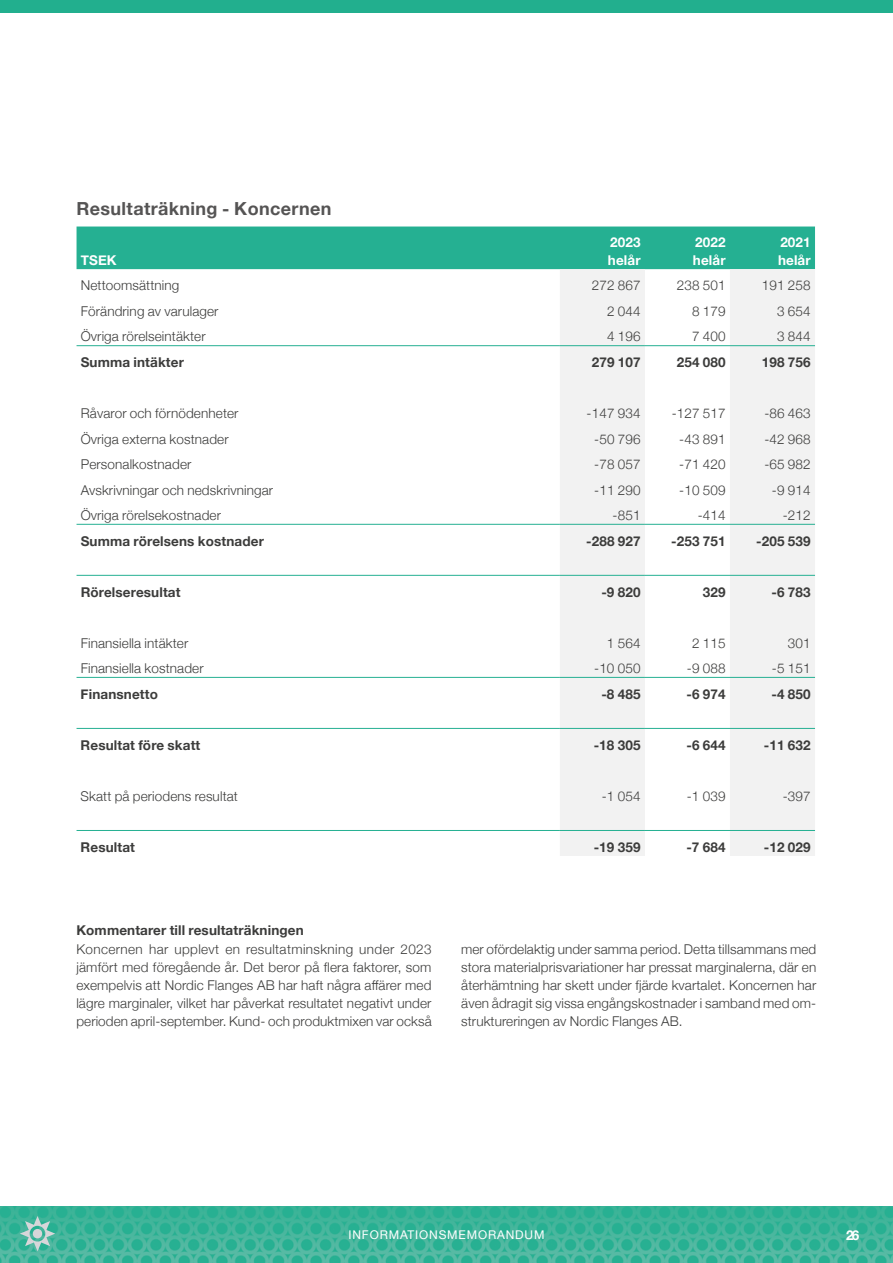
<style>
.page{position:relative;width:893px;height:1263px;background:#fff}
.page>*{position:absolute;margin:0;border:0;box-sizing:border-box;transform-origin:0 0}
.t1{font:700 18px "Helvetica Neue";letter-spacing:.02em;color:#555454}
.t2{font:300 13.5px/18px "Helvetica Neue";letter-spacing:.01em;color:#3c3c3b;text-align:justify}
.t3{font:700 13.5px "Helvetica Neue";letter-spacing:.01em;color:#3c3c3b}
.t4{font:700 13.5px/18px "Helvetica Neue";letter-spacing:.01em;color:#fff}
.t5{font:12px "Helvetica Neue";letter-spacing:.07em;color:#fff}
</style>
<div class="page">
<img style="left:0;top:1206px;width:893px;height:57px">
<div style="left:0;top:0;width:893px;height:13px;background:#22af8e"></div>
<svg style="left:20px;top:1216px;width:35px;height:35px"></svg>
<div style="left:33px;top:1229px;width:9px;height:9px;background:#d7d6d9;border-radius:50%"></div>
<div style="left:77px;top:226px;width:738px;height:43px;background:#25b092"></div>
<svg style="left:560px;top:269px;width:255px;height:587px;fill:#f2f2f2"></svg>
<hr style="left:77px;top:345px;width:483px;height:1px;background:#25b092">
<hr style="left:560px;top:345px;width:85px;height:1px;background:#25b092">
<hr style="left:645px;top:345px;width:85px;height:1px;background:#25b092">
<hr style="left:730px;top:345px;width:85px;height:1px;background:#25b092">
<hr style="left:77px;top:524px;width:483px;height:1px;background:#25b092">
<hr style="left:560px;top:524px;width:85px;height:1px;background:#25b092">
<hr style="left:645px;top:524px;width:85px;height:1px;background:#25b092">
<hr style="left:730px;top:524px;width:85px;height:1px;background:#25b092">
<hr style="left:77px;top:575px;width:483px;height:1px;background:#25b092">
<hr style="left:560px;top:575px;width:85px;height:1px;background:#25b092">
<hr style="left:645px;top:575px;width:85px;height:1px;background:#25b092">
<hr style="left:730px;top:575px;width:85px;height:1px;background:#25b092">
<hr style="left:77px;top:677px;width:483px;height:1px;background:#25b092">
<hr style="left:560px;top:677px;width:85px;height:1px;background:#25b092">
<hr style="left:645px;top:677px;width:85px;height:1px;background:#25b092">
<hr style="left:730px;top:677px;width:85px;height:1px;background:#25b092">
<hr style="left:77px;top:728px;width:483px;height:1px;background:#25b092">
<hr style="left:560px;top:728px;width:85px;height:1px;background:#25b092">
<hr style="left:645px;top:728px;width:85px;height:1px;background:#25b092">
<hr style="left:730px;top:728px;width:85px;height:1px;background:#25b092">
<hr style="left:77px;top:830px;width:483px;height:1px;background:#25b092">
<hr style="left:560px;top:830px;width:85px;height:1px;background:#25b092">
<hr style="left:645px;top:830px;width:85px;height:1px;background:#25b092">
<hr style="left:730px;top:830px;width:85px;height:1px;background:#25b092">
<h1 class="t1" style="left:77px;top:194px;width:256px">Resultaträkning - Koncernen</h1>
<p class="t4" style="left:81px;top:251px;width:37px">TSEK</p>
<p class="t4" style="left:608px;top:233px;width:34px">2023 helår</p>
<p class="t4" style="left:693px;top:233px;width:34px">2022 helår</p>
<p class="t4" style="left:778px;top:233px;width:34px">2021 helår</p>
<p class="t2" style="left:81px;top:276px;width:100px">Nettoomsättning</p>
<p class="t2" style="left:592px;top:276px;width:50px">272 867</p>
<p class="t2" style="left:677px;top:276px;width:50px">238 501</p>
<p class="t2" style="left:762px;top:276px;width:50px">191 258</p>
<p class="t2" style="left:81px;top:301px;width:139px">Förändring av varulager</p>
<p class="t2" style="left:607px;top:301px;width:35px">2 044</p>
<p class="t2" style="left:692px;top:301px;width:35px">8 179</p>
<p class="t2" style="left:777px;top:301px;width:35px">3 654</p>
<p class="t2" style="left:81px;top:327px;width:126px">Övriga rörelseintäkter</p>
<p class="t2" style="left:607px;top:327px;width:35px">4 196</p>
<p class="t2" style="left:692px;top:327px;width:35px">7 400</p>
<p class="t2" style="left:777px;top:327px;width:35px">3 844</p>
<p class="t3" style="left:81px;top:352px;width:105px">Summa intäkter</p>
<p class="t3" style="left:592px;top:352px;width:50px">279 107</p>
<p class="t3" style="left:677px;top:352px;width:50px">254 080</p>
<p class="t3" style="left:762px;top:352px;width:50px">198 756</p>
<p class="t2" style="left:81px;top:403px;width:159px">Råvaror och förnödenheter</p>
<p class="t2" style="left:587px;top:403px;width:55px">-147 934</p>
<p class="t2" style="left:672px;top:403px;width:55px">-127 517</p>
<p class="t2" style="left:764px;top:403px;width:48px">-86 463</p>
<p class="t2" style="left:81px;top:429px;width:149px">Övriga externa kostnader</p>
<p class="t2" style="left:594px;top:429px;width:48px">-50 796</p>
<p class="t2" style="left:679px;top:429px;width:48px">-43 891</p>
<p class="t2" style="left:764px;top:429px;width:48px">-42 968</p>
<p class="t2" style="left:81px;top:454px;width:112px">Personalkostnader</p>
<p class="t2" style="left:594px;top:454px;width:48px">-78 057</p>
<p class="t2" style="left:679px;top:454px;width:48px">-71 420</p>
<p class="t2" style="left:764px;top:454px;width:48px">-65 982</p>
<p class="t2" style="left:81px;top:480px;width:194px">Avskrivningar och nedskrivningar</p>
<p class="t2" style="left:594px;top:480px;width:48px">-11 290</p>
<p class="t2" style="left:679px;top:480px;width:48px">-10 509</p>
<p class="t2" style="left:772px;top:480px;width:40px">-9 914</p>
<p class="t2" style="left:81px;top:505px;width:142px">Övriga rörelsekostnader</p>
<p class="t2" style="left:613px;top:505px;width:29px">-851</p>
<p class="t2" style="left:698px;top:505px;width:29px">-414</p>
<p class="t2" style="left:783px;top:505px;width:29px">-212</p>
<p class="t3" style="left:81px;top:530px;width:185px">Summa rörelsens kostnader</p>
<p class="t3" style="left:586px;top:530px;width:56px">-288 927</p>
<p class="t3" style="left:671px;top:530px;width:56px">-253 751</p>
<p class="t3" style="left:756px;top:530px;width:56px">-205 539</p>
<p class="t3" style="left:81px;top:581px;width:101px">Rörelseresultat</p>
<p class="t3" style="left:601px;top:581px;width:41px">-9 820</p>
<p class="t3" style="left:703px;top:581px;width:24px">329</p>
<p class="t3" style="left:771px;top:581px;width:41px">-6 783</p>
<p class="t2" style="left:81px;top:633px;width:109px">Finansiella intäkter</p>
<p class="t2" style="left:607px;top:633px;width:35px">1 564</p>
<p class="t2" style="left:692px;top:633px;width:35px">2 115</p>
<p class="t2" style="left:788px;top:633px;width:24px">301</p>
<p class="t2" style="left:81px;top:658px;width:124px">Finansiella kostnader</p>
<p class="t2" style="left:594px;top:658px;width:48px">-10 050</p>
<p class="t2" style="left:687px;top:658px;width:40px">-9 088</p>
<p class="t2" style="left:772px;top:658px;width:40px">-5 151</p>
<p class="t3" style="left:81px;top:683px;width:79px">Finansnetto</p>
<p class="t3" style="left:601px;top:683px;width:41px">-8 485</p>
<p class="t3" style="left:686px;top:683px;width:41px">-6 974</p>
<p class="t3" style="left:771px;top:683px;width:41px">-4 850</p>
<p class="t3" style="left:81px;top:734px;width:121px">Resultat före skatt</p>
<p class="t3" style="left:594px;top:734px;width:48px">-18 305</p>
<p class="t3" style="left:686px;top:734px;width:41px">-6 644</p>
<p class="t3" style="left:764px;top:734px;width:48px">-11 632</p>
<p class="t2" style="left:81px;top:786px;width:159px">Skatt på periodens resultat</p>
<p class="t2" style="left:602px;top:786px;width:40px">-1 054</p>
<p class="t2" style="left:687px;top:786px;width:40px">-1 039</p>
<p class="t2" style="left:783px;top:786px;width:29px">-397</p>
<p class="t3" style="left:81px;top:836px;width:56px">Resultat</p>
<p class="t3" style="left:594px;top:836px;width:48px">-19 359</p>
<p class="t3" style="left:686px;top:836px;width:41px">-7 684</p>
<p class="t3" style="left:764px;top:836px;width:48px">-12 029</p>
<p class="t3" style="left:76px;top:919px;width:229px">Kommentarer till resultaträkningen</p>
<p class="t2" style="left:76px;top:939px;width:357px">Koncernen har upplevt en resultatminskning under 2023 jämfört med föregående år. Det beror på flera faktorer, som exempelvis att Nordic Flanges AB har haft några affärer med lägre marginaler, vilket har påverkat resultatet negativt under perioden april-september. Kund- och produktmixen var också</p>
<p class="t2" style="left:461px;top:939px;width:357px">mer ofördelaktig under samma period. Detta tillsammans med stora materialprisvariationer har pressat marginalerna, där en återhämtning har skett under fjärde kvartalet. Koncernen har även ådragit sig vissa engångskostnader i samband med om&shy;struktureringen av Nordic Flanges AB.</p>
<p class="t5" style="left:349px;top:1226px;width:197px">INFORMATIONSMEMORANDUM</p>
<p class="t4" style="left:846px;top:1227px;width:15px">26</p>
</div>
